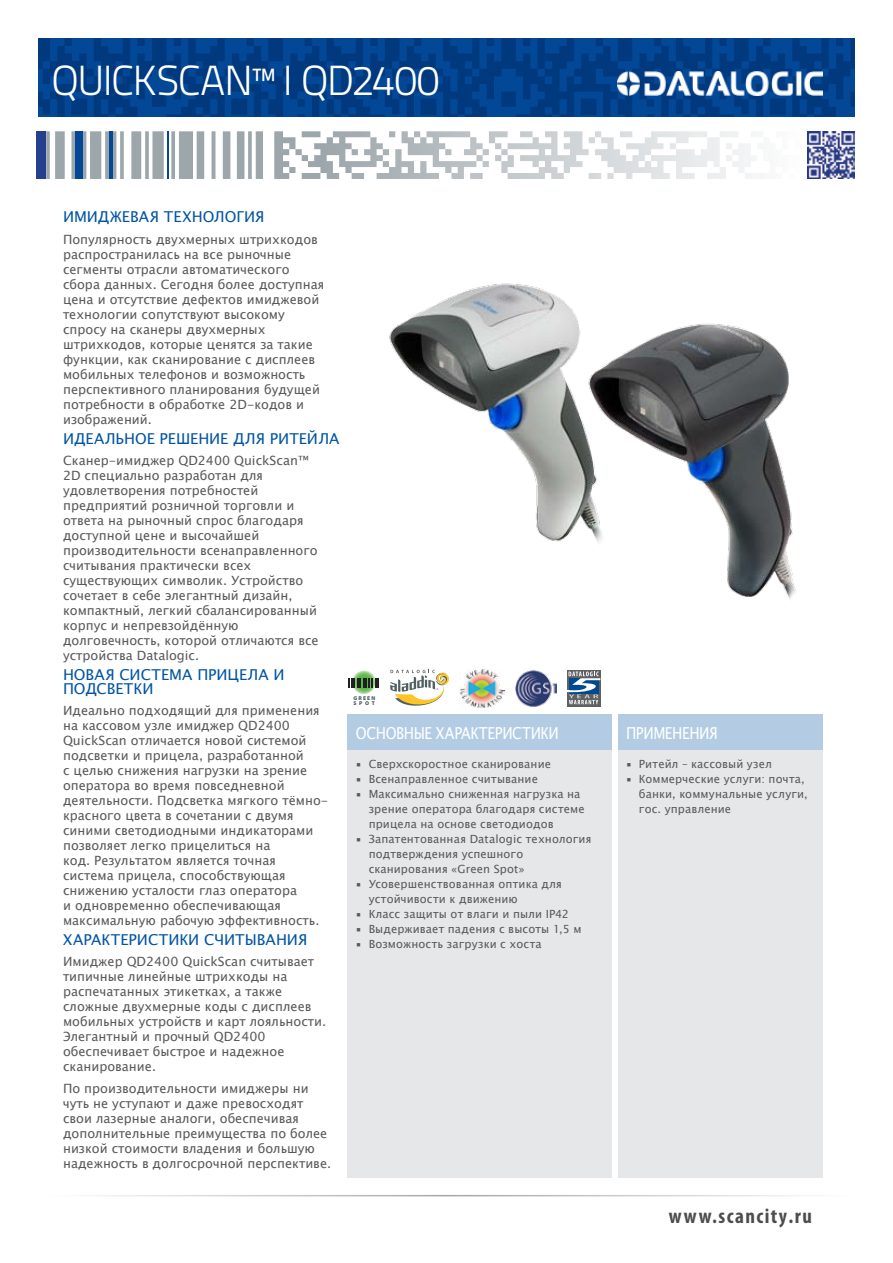
<style>
.page{position:relative;width:893px;height:1263px;background:#fff}
.page>*{position:absolute;margin:0;border:0;box-sizing:border-box;transform-origin:0 0}
.t1{font:300 42px "Titillium Text 22 L";letter-spacing:-.03em;color:#fff}
.t2{font:700 condensed 21px "Myriad Pro";letter-spacing:.07em;color:#4d4d4f}
.t3{font:16.5px "Lucida Sans Unicode";letter-spacing:-.025em;color:#fff;scale:.85 1}
.t4{font:15px "Lucida Sans Unicode";letter-spacing:-.005em;color:#0054a4}
.t5{font:12.75px/15px "Lucida Sans Unicode";color:#58595b}
.t6{font:11.25px/15px "Lucida Sans Unicode";letter-spacing:.01em;color:#58595b}
.t7{font:900 5.55px/5.6px "Myriad Pro";letter-spacing:.2em;color:#505f62}
</style>
<div class="page">
<svg style="left:38px;top:38px;width:817px;height:79px;background:#023f89"></svg>
<svg style="left:302px;top:131px;width:453px;height:48px"></svg>
<hr style="left:167px;top:131px;width:2px;height:48px;background:#034797">
<div style="left:75px;top:131px;width:7px;height:48px;background:#034797"></div>
<hr style="left:109px;top:131px;width:4px;height:48px;background:#034797">
<div style="left:37px;top:131px;width:9px;height:48px;background:#25408f"></div>
<hr style="left:45px;top:1195px;width:803px;height:1px;background:#9da3aa">
<div style="left:348px;top:714px;width:264px;height:36px;background:#b3cce4"></div>
<div style="left:618px;top:714px;width:204px;height:36px;background:#b3cce4"></div>
<div style="left:348px;top:750px;width:264px;height:428px;background:#e6e7e8"></div>
<div style="left:618px;top:750px;width:204px;height:428px;background:#e6e7e8"></div>
<img style="left:618px;top:72px;width:204px;height:23px">
<img style="left:807px;top:131px;width:48px;height:48px">
<svg style="left:390px;top:670px;width:59px;height:36px"></svg>
<svg style="left:351px;top:670px;width:25px;height:24px"></svg>
<svg style="left:348px;top:679px;width:30px;height:9px"></svg>
<img style="left:389px;top:283px;width:407px;height:316px">
<img style="left:515px;top:670px;width:42px;height:37px">
<svg style="left:567px;top:670px;width:33px;height:36px"></svg>
<svg style="left:567px;top:671px;width:33px;height:33px"></svg>
<img style="left:460px;top:670px;width:45px;height:37px">
<h1 class="t1" style="left:51px;top:50px;width:389px">QUICKSCAN™ I QD2400</h1>
<p class="t4" style="left:63px;top:205px;width:12px">ИМИ</p>
<p class="t4" style="left:98px;top:205px;width:34px">ДЖЕВАЯ</p>
<p class="t4" style="left:164px;top:205px;width:11px">ТЕХН</p>
<p class="t4" style="left:203px;top:205px;width:52px">ОЛОГИЯ</p>
<p class="t5" style="left:63px;top:232px;width:263px">Популярность двухмерных штрихкодов распространилась на все рыночные сегменты отрасли автоматического сбора данных. Сегодня более доступная цена и отсутствие дефектов имиджевой технологии сопутствуют высокому спросу на сканеры двухмерных штрихкодов, которые ценятся за такие функции, как сканирование с дисплеев мобильных телефонов и возможность перспективного планирования будущей потребности в обработке 2D-кодов и изображений.</p>
<p class="t4" style="left:63px;top:427px;width:138px">ИДЕАЛЬНОЕ РЕШЕНИЕ</p>
<p class="t4" style="left:233px;top:427px;width:47px">ДЛЯ РИТЕ</p>
<p class="t4" style="left:319px;top:427px;width:22px">ЛА</p>
<p class="t5" style="left:63px;top:453px;width:257px">Сканер-имиджер QD2400 QuickScan™ 2D специально разработан для удовлетворения потребностей предприятий розничной торговли и ответа на рыночный спрос благодаря доступной цене и высочайшей производительности всенаправленного считывания практически всех существующих символик. Устройство сочетает в себе элегантный дизайн, компактный, легкий сбалансированный корпус и непревзойдённую долговечность, которой отличаются все устройства Datalogic.</p>
<p class="t4" style="left:63px;top:663px;width:33px">НОВАЯ</p>
<p class="t4" style="left:119px;top:663px;width:12px">СИСТЕМА</p>
<p class="t4" style="left:197px;top:663px;width:11px">ПРИ</p>
<p class="t4" style="left:228px;top:663px;width:56px">ЦЕЛА И</p>
<p class="t4" style="left:63px;top:676px;width:41px">П ОДСВЕТКИ</p>
<p class="t5" style="left:63px;top:703px;width:267px">Идеально подходящий для применения на кассовом узле имиджер QD2400<br>QuickScan отличается новой системой подсветки и прицела, разработанной<br>с целью снижения нагрузки на зрение оператора во время повседневной деятельности. П одсветка мягкого тёмно&shy;красного цвета в сочетании с двумя синими светодиодными индикаторами позволяет легко прицелиться на<br>код. Результатом является точная система прицела, способствующая снижению усталости глаз оператора<br>и одновременно обеспечивающая максимальную рабочую эффективность.</p>
<p class="t4" style="left:63px;top:928px;width:11px">ХАРАКТЕРИСТИКИ</p>
<p class="t4" style="left:204px;top:928px;width:26px">СЧИТЫВАНИЯ</p>
<p class="t5" style="left:63px;top:954px;width:265px">И миджер QD2400 QuickScan считывает типичные линейные штрихкоды на распечатанных этикетках, а также сложные двухмерные коды с дисплеев мобильных устройств и карт лояльности.<br>Элегантный и прочный QD2400 обеспечивает быстрое и надежное сканирование.</p>
<p class="t5" style="left:63px;top:1080px;width:270px">По производительности имиджеры ни чуть не уступают и даже превосходят свои лазерные аналоги, обеспечивая дополнительные преимущества по более низкой стоимости владения и большую надежность в долгосрочной перспективе.</p>
<p class="t7" style="left:353px;top:695px;width:23px">GREEN<br>SPOT</p>
<p class="t3" style="left:356px;top:720px;width:240px">Основные характеристики</p>
<p class="t3" style="left:626px;top:720px;width:110px">применения</p>
<p class="t6" style="left:356px;top:757px;width:197px">▪ Сверхскоростное сканирование</p>
<p class="t6" style="left:356px;top:772px;width:184px">▪ Всенаправленное считывание</p>
<p class="t6" style="left:369px;top:787px;width:218px;text-indent:-13px">▪ Максимально сниженная нагрузка на зрение оператора благодаря системе прицела на основе светодиодов</p>
<p class="t6" style="left:369px;top:832px;width:224px;text-indent:-13px">▪ Запатентованная Datalogic технология подтверждения успешного сканирования «Green Spot»</p>
<p class="t6" style="left:369px;top:877px;width:195px;text-indent:-13px">▪ Усовершенствованная оптика для устойчивости к движению</p>
<p class="t6" style="left:356px;top:907px;width:215px">▪ Класс защиты от влаги и пыли IP42</p>
<p class="t6" style="left:356px;top:922px;width:227px">▪ Выдерживает падения с высоты 1,5 м</p>
<p class="t6" style="left:356px;top:937px;width:187px">▪ Возможность загрузки с хоста</p>
<p class="t6" style="left:626px;top:757px;width:147px">▪ Ритейл – кассовый узел</p>
<p class="t6" style="left:639px;top:772px;width:170px;text-indent:-13px">▪ Коммерческие услуги: почта, банки, коммунальные услуги, гос. управление</p>
<h2 class="t2" style="left:669px;top:1203px;width:145px">www.scancity.ru</h2>
</div>
